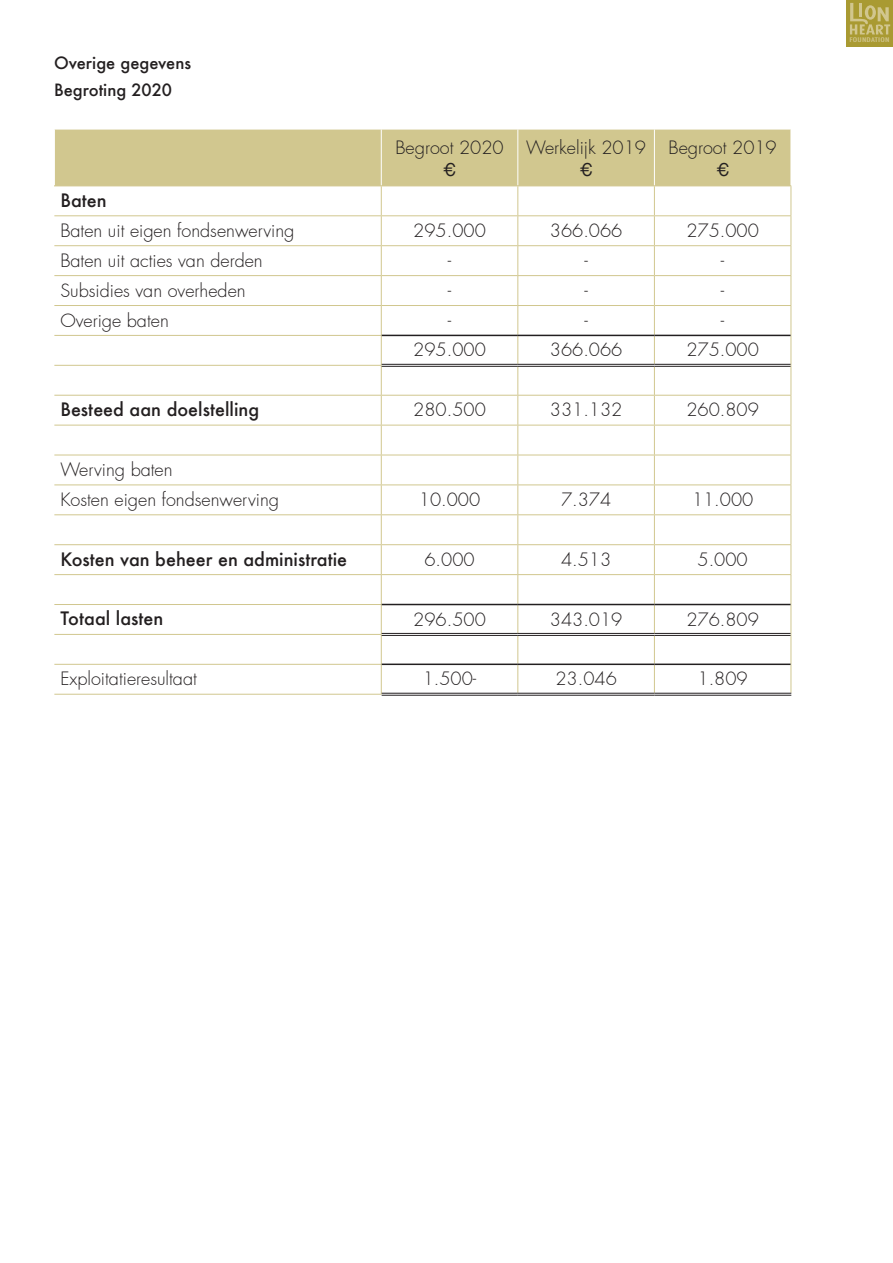
<style>
.page{position:relative;width:893px;height:1263px;background:#fff}
.page>*{position:absolute;margin:0;border:0;box-sizing:border-box;transform-origin:0 0}
.t1{font:300 18px "Futura";color:#231f20}
.t2{font:500 18px "Futura";color:#231f20}
.t3{font:18px "Helvetica";color:#231f20}
.t4{font:500 16.5px "Futura";color:#231f20}
.t5{font:500 condensed 6.3px "Futura";letter-spacing:.02em;color:#d1c68e;scale:1.5 1}
</style>
<div class="page">
<div style="left:847px;top:0;width:46px;height:46px;background:#a99a32"></div>
<svg style="left:850px;top:3px;width:40px;height:31px"></svg>
<hr style="left:54px;top:425px;width:327px;height:1px;background:#d1c78f">
<hr style="left:381px;top:425px;width:137px;height:1px;background:#d1c78f">
<hr style="left:381px;top:425px;width:1px;height:30px;background:#d1c78f">
<hr style="left:518px;top:425px;width:136px;height:1px;background:#d1c78f">
<hr style="left:517px;top:425px;width:1px;height:30px;background:#d1c78f">
<hr style="left:654px;top:425px;width:137px;height:1px;background:#d1c78f">
<hr style="left:654px;top:425px;width:1px;height:30px;background:#d1c78f">
<hr style="left:791px;top:425px;width:1px;height:30px;background:#d1c78f">
<hr style="left:54px;top:455px;width:327px;height:1px;background:#d1c78f">
<hr style="left:381px;top:455px;width:137px;height:1px;background:#d1c78f">
<hr style="left:518px;top:455px;width:136px;height:1px;background:#d1c78f">
<hr style="left:654px;top:455px;width:137px;height:1px;background:#d1c78f">
<hr style="left:54px;top:484px;width:327px;height:1px;background:#d1c78f">
<hr style="left:381px;top:484px;width:137px;height:1px;background:#d1c78f">
<hr style="left:518px;top:484px;width:136px;height:1px;background:#d1c78f">
<hr style="left:654px;top:484px;width:137px;height:1px;background:#d1c78f">
<hr style="left:54px;top:514px;width:327px;height:1px;background:#d1c78f">
<hr style="left:381px;top:514px;width:137px;height:1px;background:#d1c78f">
<hr style="left:518px;top:514px;width:136px;height:1px;background:#d1c78f">
<hr style="left:654px;top:514px;width:137px;height:1px;background:#d1c78f">
<hr style="left:54px;top:544px;width:327px;height:1px;background:#d1c78f">
<hr style="left:381px;top:544px;width:137px;height:1px;background:#d1c78f">
<hr style="left:518px;top:544px;width:136px;height:1px;background:#d1c78f">
<hr style="left:654px;top:544px;width:137px;height:1px;background:#d1c78f">
<hr style="left:54px;top:574px;width:327px;height:1px;background:#d1c78f">
<hr style="left:381px;top:574px;width:137px;height:1px;background:#d1c78f">
<hr style="left:518px;top:574px;width:136px;height:1px;background:#d1c78f">
<hr style="left:654px;top:574px;width:137px;height:1px;background:#d1c78f">
<svg style="left:791px;top:455px;width:1px;height:149px"></svg>
<hr style="left:54px;top:604px;width:328px;height:1px;background:#d1c78f">
<hr style="left:791px;top:604px;width:1px;height:30px;background:#d1c78f">
<hr style="left:54px;top:634px;width:328px;height:1px;background:#d1c78f">
<hr style="left:791px;top:634px;width:1px;height:30px;background:#d1c78f">
<hr style="left:54px;top:664px;width:328px;height:1px;background:#d1c78f">
<svg style="left:381px;top:455px;width:1px;height:239px"></svg>
<svg style="left:517px;top:455px;width:1px;height:238px"></svg>
<svg style="left:654px;top:455px;width:1px;height:238px"></svg>
<svg style="left:791px;top:664px;width:1px;height:29px"></svg>
<hr style="left:54px;top:694px;width:328px;height:1px;background:#d1c78f">
<svg style="left:54px;top:129px;width:738px;height:296px"></svg>
<hr style="left:382px;top:335px;width:136px;height:1px;background:#231f20">
<hr style="left:518px;top:335px;width:136px;height:1px;background:#231f20">
<hr style="left:654px;top:335px;width:137px;height:1px;background:#231f20">
<hr style="left:382px;top:604px;width:136px;height:1px;background:#231f20">
<hr style="left:518px;top:604px;width:136px;height:1px;background:#231f20">
<hr style="left:654px;top:604px;width:137px;height:1px;background:#231f20">
<hr style="left:382px;top:663px;width:136px;height:2px;background:#231f20">
<hr style="left:518px;top:663px;width:136px;height:2px;background:#231f20">
<hr style="left:654px;top:663px;width:137px;height:2px;background:#231f20">
<hr style="left:382px;top:364px;width:136px;height:1px;background:#231f20">
<hr style="left:382px;top:366px;width:136px;height:1px;background:#231f20">
<hr style="left:518px;top:364px;width:136px;height:1px;background:#231f20">
<hr style="left:518px;top:366px;width:136px;height:1px;background:#231f20">
<hr style="left:654px;top:364px;width:137px;height:1px;background:#231f20">
<hr style="left:654px;top:366px;width:137px;height:1px;background:#231f20">
<hr style="left:382px;top:633px;width:136px;height:1px;background:#231f20">
<hr style="left:382px;top:635px;width:136px;height:1px;background:#231f20">
<hr style="left:518px;top:633px;width:136px;height:1px;background:#231f20">
<hr style="left:518px;top:635px;width:136px;height:1px;background:#231f20">
<hr style="left:654px;top:633px;width:137px;height:1px;background:#231f20">
<hr style="left:654px;top:635px;width:137px;height:1px;background:#231f20">
<hr style="left:382px;top:693px;width:136px;height:1px;background:#231f20">
<hr style="left:382px;top:695px;width:136px;height:1px;background:#231f20">
<hr style="left:518px;top:693px;width:136px;height:1px;background:#231f20">
<hr style="left:518px;top:695px;width:136px;height:1px;background:#231f20">
<hr style="left:654px;top:693px;width:137px;height:1px;background:#231f20">
<hr style="left:654px;top:695px;width:137px;height:1px;background:#231f20">
<p class="t4" style="left:54px;top:51px;width:139px">Overige gegevens</p>
<p class="t4" style="left:54px;top:78px;width:120px">Begroting 2020</p>
<p class="t1" style="left:395px;top:136px;width:110px">Begroot 2020</p>
<p class="t3" style="left:443px;top:156px;width:15px">€</p>
<p class="t1" style="left:526px;top:136px;width:121px">Werkelijk 2019</p>
<p class="t3" style="left:579px;top:156px;width:15px">€</p>
<p class="t1" style="left:669px;top:136px;width:110px">Begroot 2019</p>
<p class="t3" style="left:716px;top:156px;width:15px">€</p>
<p class="t2" style="left:60px;top:188px;width:48px">Baten</p>
<p class="t1" style="left:60px;top:219px;width:236px">Baten uit eigen fondsenwerving</p>
<p class="t1" style="left:413px;top:219px;width:74px">295.000</p>
<p class="t1" style="left:550px;top:219px;width:74px">366.066</p>
<p class="t1" style="left:686px;top:219px;width:74px">275.000</p>
<p class="t1" style="left:60px;top:249px;width:204px">Baten uit acties van derden</p>
<p class="t1" style="left:448px;top:249px;width:5px">-</p>
<p class="t1" style="left:584px;top:249px;width:5px">-</p>
<p class="t1" style="left:721px;top:249px;width:5px">-</p>
<p class="t1" style="left:60px;top:279px;width:187px">Subsidies van overheden</p>
<p class="t1" style="left:448px;top:279px;width:5px">-</p>
<p class="t1" style="left:584px;top:279px;width:5px">-</p>
<p class="t1" style="left:721px;top:279px;width:5px">-</p>
<p class="t1" style="left:60px;top:308px;width:110px">Overige baten</p>
<p class="t1" style="left:448px;top:308px;width:5px">-</p>
<p class="t1" style="left:584px;top:308px;width:5px">-</p>
<p class="t1" style="left:721px;top:308px;width:5px">-</p>
<p class="t1" style="left:413px;top:338px;width:74px">295.000</p>
<p class="t1" style="left:550px;top:338px;width:74px">366.066</p>
<p class="t1" style="left:686px;top:338px;width:74px">275.000</p>
<p class="t2" style="left:60px;top:397px;width:200px">Besteed aan doelstelling</p>
<p class="t1" style="left:413px;top:398px;width:74px">280.500</p>
<p class="t1" style="left:550px;top:398px;width:74px">331.132</p>
<p class="t1" style="left:686px;top:398px;width:74px">260.809</p>
<p class="t1" style="left:60px;top:458px;width:114px">Werving baten</p>
<p class="t1" style="left:60px;top:488px;width:220px">Kosten eigen fondsenwerving</p>
<p class="t1" style="left:419px;top:488px;width:63px">10.000</p>
<p class="t1" style="left:561px;top:488px;width:52px">7.374</p>
<p class="t1" style="left:692px;top:488px;width:63px">11.000</p>
<p class="t2" style="left:60px;top:546px;width:288px">Kosten van beheer en administratie</p>
<p class="t1" style="left:424px;top:548px;width:52px">6.000</p>
<p class="t1" style="left:561px;top:548px;width:52px">4.513</p>
<p class="t1" style="left:698px;top:548px;width:52px">5.000</p>
<p class="t2" style="left:60px;top:606px;width:104px">Totaal lasten</p>
<p class="t1" style="left:413px;top:607px;width:74px">296.500</p>
<p class="t1" style="left:550px;top:607px;width:74px">343.019</p>
<p class="t1" style="left:686px;top:607px;width:74px">276.809</p>
<p class="t1" style="left:60px;top:667px;width:138px">Exploitatieresultaat</p>
<p class="t1" style="left:423px;top:667px;width:55px">1.500-</p>
<p class="t1" style="left:555px;top:667px;width:63px">23.046</p>
<p class="t1" style="left:698px;top:667px;width:52px">1.809</p>
<p class="t5" style="left:849px;top:36px;width:28px">FOUNDATION</p>
</div>
